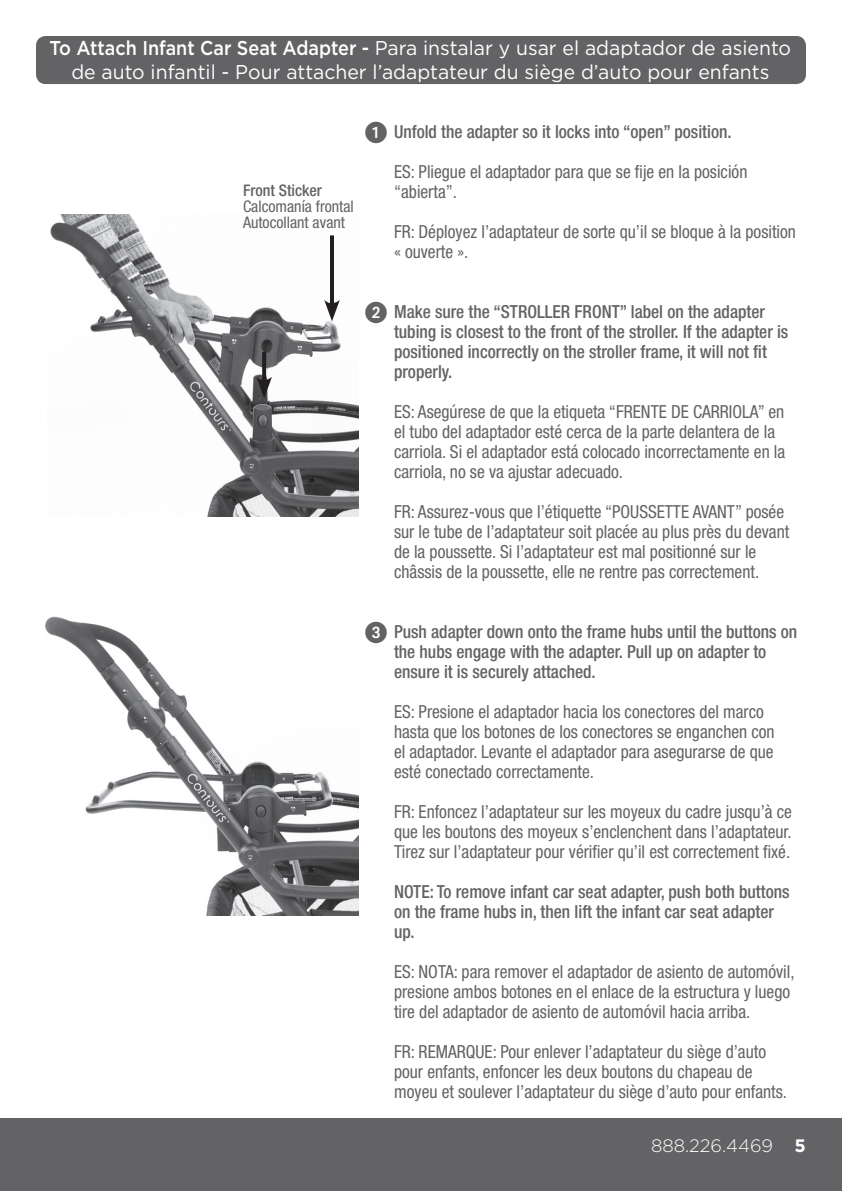
<style>
.page{position:relative;width:842px;height:1191px;background:#fff}
.page>*{position:absolute;margin:0;border:0;box-sizing:border-box;transform-origin:0 0}
.t1{font:20px/24px "Gotham";color:#fff;text-align:center}
.t2{font:condensed 18px/20px "Helvetica Neue";color:#636366}
.t3{font:500 condensed 18px/20px "Helvetica Neue";color:#636366}
.t4{font:300 18px "Gotham";color:#fff}
.t5{font:condensed 16px/16px "Helvetica Neue";color:#636366}
.t6{font:500 condensed 16px "Helvetica Neue";color:#636366}
.s1{font-weight:500}
.s2{font-family:"European Pi One";font-weight:400;font-stretch:normal;font-size:22px}
.s3{font-weight:700}
</style>
<div class="page">
<div style="left:0;top:1119px;width:842px;height:72px;background:#636366"></div>
<img style="left:50px;top:215px;width:308px;height:302px">
<hr style="left:262px;top:352px;width:4px;height:32px;background:#231f20">
<svg style="left:256px;top:377px;width:16px;height:21px"></svg>
<hr style="left:330px;top:235px;width:4px;height:72px;background:#231f20">
<svg style="left:324px;top:300px;width:16px;height:21px"></svg>
<img style="left:45px;top:616px;width:313px;height:299px">
<div style="left:37px;top:37px;width:768px;height:46px;background:#636366;border-radius:9px"></div>
<div style="left:36px;top:36px;width:770px;height:48px;border:2px solid #636366;border-radius:9px"></div>
<p class="t1" style="left:50px;top:36px;width:743px"><span class="s1">To Attach Infant Car Seat Adapter -</span> Para instalar y usar el adaptador de asiento de auto infantil - Pour attacher l’adaptateur du siège d’auto pour enfants</p>
<p class="t6" style="left:243px;top:180px;width:80px">Front Sticker</p>
<p class="t5" style="left:243px;top:198px;width:112px">Calcomanía frontal<br>Autocollant avant</p>
<p class="t3" style="left:365px;top:121px;width:368px"><span class="s2">1</span> Unfold the adapter so it locks into “open” position.</p>
<p class="t2" style="left:394px;top:161px;width:355px">ES: Pliegue el adaptador para que se fije en la posición “abierta”.</p>
<p class="t2" style="left:394px;top:221px;width:403px">FR: Déployez l’adaptateur de sorte qu’il se bloque à la position « ouverte ».</p>
<p class="t3" style="left:394px;top:301px;width:396px;text-indent:-29px"><span class="s2">2</span> Make sure the “STROLLER FRONT” label on the adapter tubing is closest to the front of the stroller. If the adapter is positioned incorrectly on the stroller frame, it will not fit properly.</p>
<p class="t2" style="left:394px;top:401px;width:393px">ES: Asegúrese de que la etiqueta “FRENTE DE CARRIOLA” en el tubo del adaptador esté cerca de la parte delantera de la carriola. Si el adaptador está colocado incorrectamente en la carriola, no se va ajustar adecuado.</p>
<p class="t2" style="left:394px;top:501px;width:397px">FR: Assurez-vous que l’étiquette “POUSSETTE AVANT” posée sur le tube de l’adaptateur soit placée au plus près du devant de la poussette. Si l’adaptateur est mal positionné sur le châssis de la poussette, elle ne rentre pas correctement.</p>
<p class="t3" style="left:394px;top:621px;width:405px;text-indent:-29px"><span class="s2">3</span> Push adapter down onto the frame hubs until the buttons on the hubs engage with the adapter. Pull up on adapter to ensure it is securely attached.</p>
<p class="t2" style="left:394px;top:701px;width:382px">ES: Presione el adaptador hacia los conectores del marco hasta que los botones de los conectores se enganchen con el adaptador. Levante el adaptador para asegurarse de que esté conectado correctamente.</p>
<p class="t2" style="left:394px;top:801px;width:399px;text-align:justify">FR: Enfoncez l’adaptateur sur les moyeux du cadre jusqu’à ce que les boutons des moyeux s’enclenchent dans l’adaptateur.<br>Tirez sur l’adaptateur pour vérifier qu’il est correctement fixé.</p>
<p class="t3" style="left:394px;top:881px;width:397px">NOTE: To remove infant car seat adapter, push both buttons on the frame hubs in, then lift the infant car seat adapter up.</p>
<p class="t2" style="left:394px;top:961px;width:402px">ES: NOTA: para remover el adaptador de asiento de automóvil, presione ambos botones en el enlace de la estructura y luego tire del adaptador de asiento de automóvil hacia arriba.</p>
<p class="t2" style="left:394px;top:1041px;width:395px">FR: REMARQUE: Pour enlever l’adaptateur du siège d’auto pour enfants, enfoncer les deux boutons du chapeau de moyeu et soulever l’adaptateur du siège d’auto pour enfants.</p>
<p class="t4" style="left:651px;top:1134px;width:156px">888.226.4469 <span class="s3">5</span></p>
</div>
